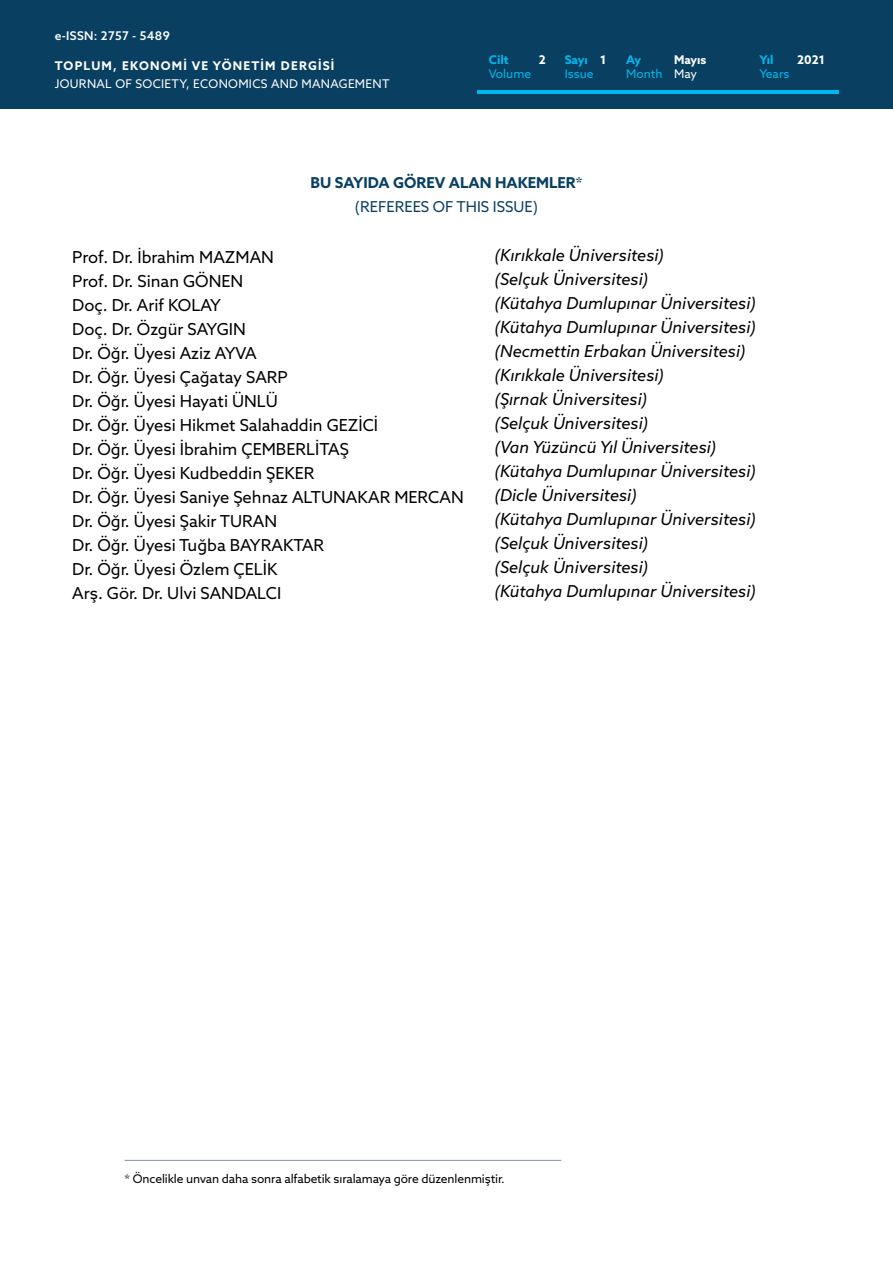
<style>
.page{position:relative;width:893px;height:1263px;background:#fff}
.page>*{position:absolute;margin:0;border:0;box-sizing:border-box;transform-origin:0 0}
.t1{font:italic 16.5px/24px "Azo Sans";color:#000}
.t2{font:16.5px/24px "Azo Sans";color:#000}
.t3{font:700 15px "Azo Sans";color:#094062}
.t4{font:15px "Azo Sans";color:#094062}
.t5{font:12px "Azo Sans";letter-spacing:-.01em;color:#000}
.t6{font:12px "Azo Sans";letter-spacing:.025em;color:#fff}
.t7{font:700 12px "Azo Sans";letter-spacing:.1em;color:#fff}
.t8{font:12px "Azo Sans";color:#00b8ee}
.t9{font:500 12px "Azo Sans";letter-spacing:.025em;color:#fff}
.t10{font:700 12px "Azo Sans";color:#00b8ee}
</style>
<div class="page">
<div style="left:1px;top:0;width:892px;height:108px;background:#094062"></div>
<hr style="left:478px;top:90px;width:361px;height:4px;background:#00b8ee">
<hr style="left:125px;top:1160px;width:436px;height:1px;background:#848ea5">
<p class="t9" style="left:55px;top:28px;width:117px">e-ISSN: 2757 - 5489</p>
<p class="t7" style="left:55px;top:58px;width:281px">TOPLUM, EKONOMİ VE YÖNETİM DERGİSİ</p>
<p class="t6" style="left:55px;top:76px;width:336px">JOURNAL OF SOCIETY, ECONOMICS AND MANAGEMENT</p>
<p class="t10" style="left:489px;top:51px;width:21px">Cilt</p>
<p class="t8" style="left:489px;top:66px;width:44px">Volume</p>
<p class="t7" style="left:539px;top:51px;width:8px">2</p>
<p class="t7" style="left:600px;top:51px;width:8px">1</p>
<p class="t7" style="left:674px;top:51px;width:34px">Mayıs</p>
<p class="t6" style="left:674px;top:66px;width:24px">May</p>
<p class="t10" style="left:565px;top:51px;width:25px">Sayı</p>
<p class="t8" style="left:565px;top:66px;width:30px">Issue</p>
<p class="t10" style="left:626px;top:51px;width:17px">Ay</p>
<p class="t8" style="left:626px;top:66px;width:38px">Month</p>
<p class="t10" style="left:759px;top:51px;width:15px">Yıl</p>
<p class="t8" style="left:759px;top:66px;width:32px">Years</p>
<p class="t7" style="left:797px;top:51px;width:29px">2021</p>
<p class="t3" style="left:310px;top:172px;width:274px">BU SAYIDA GÖREV ALAN HAKEMLER*</p>
<p class="t4" style="left:355px;top:196px;width:185px">(REFEREES OF THIS ISSUE)</p>
<p class="t2" style="left:72px;top:245px;width:393px">Prof. Dr. İbrahim MAZMAN<br>Prof. Dr. Sinan GÖNEN<br>Doç. Dr. Arif KOLAY<br>Doç. Dr. Özgür SAYGIN<br>Dr. Öğr. Üyesi Aziz AYVA<br>Dr. Öğr. Üyesi Çağatay SARP<br>Dr. Öğr. Üyesi Hayati ÜNLÜ<br>Dr. Öğr. Üyesi Hikmet Salahaddin GEZİCİ<br>Dr. Öğr. Üyesi İbrahim ÇEMBERLİTAŞ<br>Dr. Öğr. Üyesi Kudbeddin ŞEKER<br>Dr. Öğr. Üyesi Saniye Şehnaz ALTUNAKAR MERCAN<br>Dr. Öğr. Üyesi Şakir TURAN<br>Dr. Öğr. Üyesi Tuğba BAYRAKTAR<br>Dr. Öğr. Üyesi Özlem ÇELİK<br>Arş. Gör. Dr. Ulvi SANDALCI</p>
<p class="t1" style="left:495px;top:243px;width:263px">(Kırıkkale Üniversitesi)<br>(Selçuk Üniversitesi)<br>(Kütahya Dumlupınar Üniversitesi) (Kütahya Dumlupınar Üniversitesi) (Necmettin Erbakan Üniversitesi) (Kırıkkale Üniversitesi)<br>(Şırnak Üniversitesi)<br>(Selçuk Üniversitesi)<br>(Van Yüzüncü Yıl Üniversitesi) (Kütahya Dumlupınar Üniversitesi) (Dicle Üniversitesi)<br>(Kütahya Dumlupınar Üniversitesi) (Selçuk Üniversitesi)<br>(Selçuk Üniversitesi)<br>(Kütahya Dumlupınar Üniversitesi)</p>
<p class="t5" style="left:125px;top:1170px;width:381px">* Öncelikle unvan daha sonra alfabetik sıralamaya göre düzenlenmiştir.</p>
</div>
